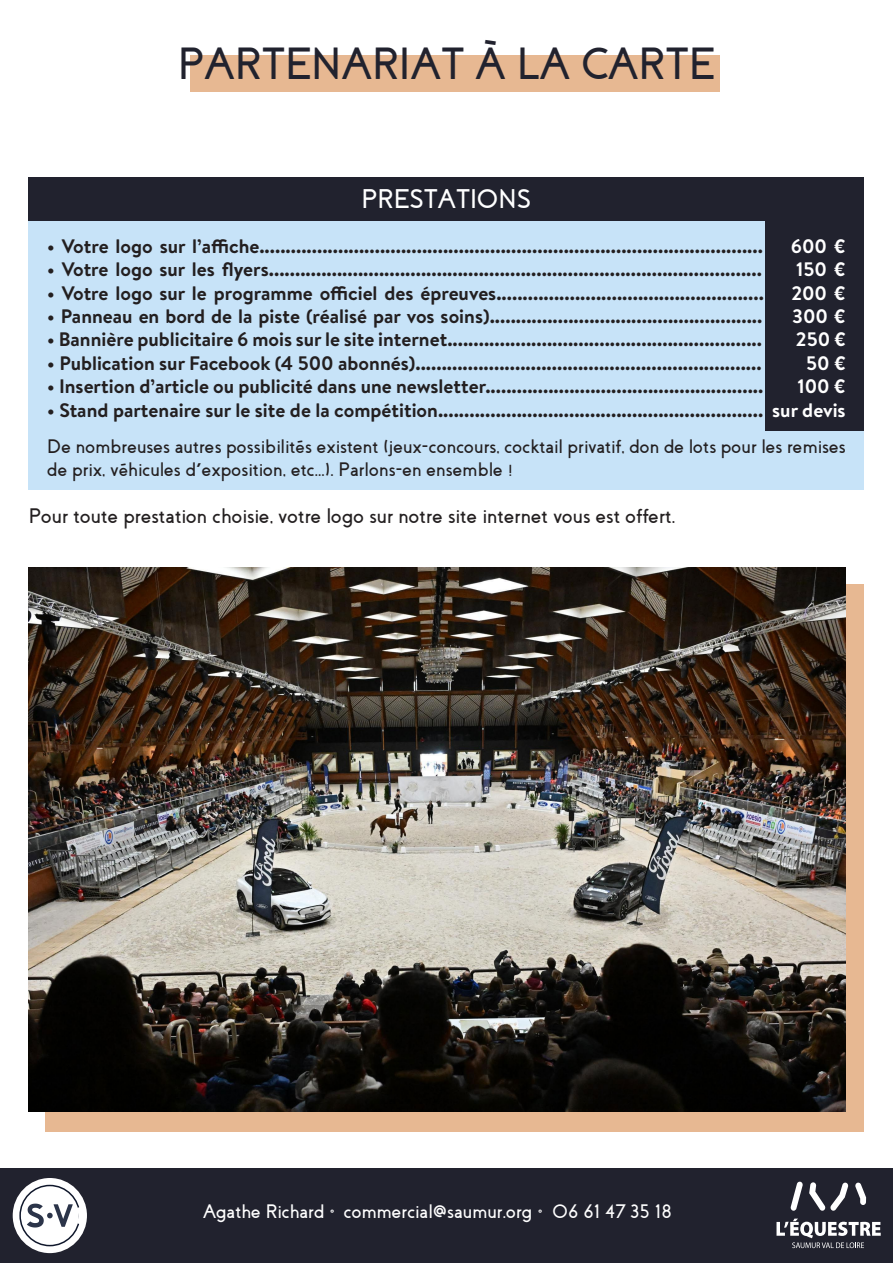
<style>
.page{position:relative;width:893px;height:1263px;background:#fff}
.page>*{position:absolute;margin:0;border:0;box-sizing:border-box;transform-origin:0 0}
.t1{font:700 45px "Coves";color:#21222e}
.t2{font:700 27px "Coves";color:#fff}
.t3{font:700 21px "Coves";color:#231f20}
.t4{font:700 19.5px "Brandon Text";color:#231f20}
.t5{font:700 19.5px/23.4px "Coves";color:#231f20}
.t6{font:700 19.5px "Coves";color:#fff}
.t7{font:700 19.5px "Brandon Text";color:#fff}
.s1{color:#fff}
.s2{font-family:"Maven Pro"}
</style>
<div class="page">
<div style="left:0;top:1169px;width:893px;height:94px;background:#21222e"></div>
<div style="left:46px;top:585px;width:818px;height:547px;background:#e7b892"></div>
<div style="left:190px;top:55px;width:530px;height:36px;background:#e7b892"></div>
<div style="left:29px;top:200px;width:835px;height:290px;background:#c7e3f8"></div>
<div style="left:765px;top:200px;width:99px;height:231px;background:#21222e"></div>
<div style="left:29px;top:178px;width:835px;height:43px;background:#21222e"></div>
<img style="left:29px;top:568px;width:816px;height:543px">
<svg style="left:776px;top:1218px;width:105px;height:30px"></svg>
<svg style="left:790px;top:1181px;width:13px;height:30px"></svg>
<svg style="left:809px;top:1182px;width:39px;height:29px"></svg>
<svg style="left:855px;top:1182px;width:11px;height:23px"></svg>
<div style="left:13px;top:1178px;width:74px;height:75px;background:#fff;border-radius:50%"></div>
<div style="left:19px;top:1185px;width:61px;height:61px;border:2px solid #0f172b;border-radius:50%"></div>
<svg style="left:27px;top:1203px;width:53px;height:24px"></svg>
<p class="t1" style="left:178px;top:38px;width:539px">PARTENARIAT À LA CARTE</p>
<p class="t2" style="left:362px;top:183px;width:171px">PRESTATIONS</p>
<p class="t4" style="left:47px;top:232px;width:717px">• Votre logo sur l’affiche................................................................................................</p>
<p class="t7" style="left:791px;top:232px;width:56px">600 €</p>
<p class="t4" style="left:47px;top:256px;width:716px">• Votre logo sur les flyers..............................................................................................</p>
<p class="t7" style="left:796px;top:256px;width:51px">150 €</p>
<p class="t4" style="left:47px;top:279px;width:718px">• Votre logo sur le programme officiel des épreuves...................................................</p>
<p class="t7" style="left:791px;top:279px;width:56px">200 €</p>
<p class="t4" style="left:47px;top:303px;width:717px">• Panneau en bord de la piste (réalisé par vos soins)....................................................</p>
<p class="t7" style="left:792px;top:303px;width:55px">300 €</p>
<p class="t4" style="left:47px;top:326px;width:716px">• Bannière publicitaire 6 mois sur le site internet............................................................</p>
<p class="t7" style="left:796px;top:326px;width:51px">250 €</p>
<p class="t4" style="left:47px;top:349px;width:716px">• Publication sur Facebook (4 500 abonnés)..................................................................</p>
<p class="t7" style="left:806px;top:349px;width:41px">50 €</p>
<p class="t4" style="left:47px;top:373px;width:718px">• Insertion d’article ou publicité dans une newsletter.....................................................</p>
<p class="t7" style="left:797px;top:373px;width:50px">100 €</p>
<p class="t4" style="left:47px;top:396px;width:800px">• Stand partenaire sur le site de la compétition.............................................................. <span class="s1">sur devis</span></p>
<p class="t5" style="left:47px;top:435px;width:800px">De nombreuses autres possibilités existent (jeux-concours, cocktail privatif, don de lots pour les remises de prix, véhicules d<span class="s2">’</span>exposition, etc...). Parlons-en ensemble !</p>
<p class="t3" style="left:29px;top:504px;width:648px">Pour toute prestation choisie, votre logo sur notre site internet vous est offert.</p>
<p class="t6" style="left:203px;top:1200px;width:470px">Agathe Richard • commercial@saumur.org • 06 61 47 35 18</p>
</div>
